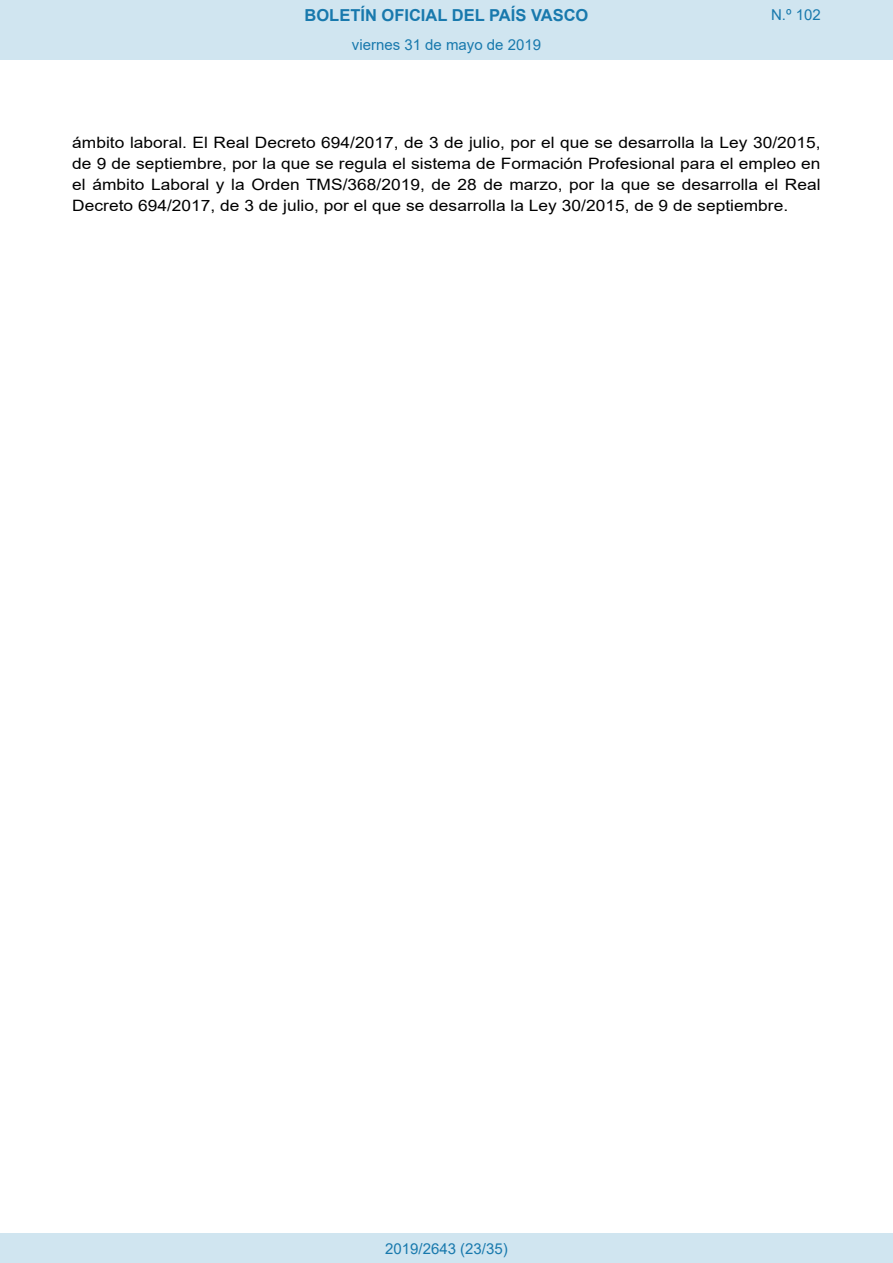
<style>
.page{position:relative;width:893px;height:1263px;background:#fff}
.page>*{position:absolute;margin:0;border:0;box-sizing:border-box;transform-origin:0 0}
.t1{font:700 16.5px "Arial";color:#1879ad}
.BOPVDetalle{font:15.6px/21px "Arial";color:#000;text-align:justify;scale:1.11 1}
.Paginacion_Centro{font:15px "Arial";color:#1879ad}
</style>
<div class="page">
<div style="left:0;top:0;width:893px;height:60px;background:#d0e5f0"></div>
<div style="left:0;top:1233px;width:893px;height:30px;background:#d0e5f0"></div>
<p class="t1" style="left:305px;top:3px;width:285px">BOLETÍN OFICIAL DEL PAÍS VASCO</p>
<p class="Paginacion_Centro" style="left:352px;top:35px;width:191px">viernes 31 de mayo de 2019</p>
<p class="Paginacion_Centro" style="left:771px;top:5px;width:51px">N.º 102</p>
<p class="BOPVDetalle" style="left:72px;top:132px;width:676px">ámbito laboral. El Real Decreto 694/2017, de 3 de julio, por el que se desarrolla la Ley 30/2015, de 9 de septiembre, por la que se regula el sistema de Formación Profesional para el empleo en el ámbito Laboral y la Orden TMS/368/2019, de 28 de marzo, por la que se desarrolla el Real Decreto 694/2017, de 3 de julio, por el que se desarrolla la Ley 30/2015, de 9 de septiembre.</p>
<p class="Paginacion_Centro" style="left:385px;top:1238px;width:124px">2019/2643 (23/35)</p>
</div>
